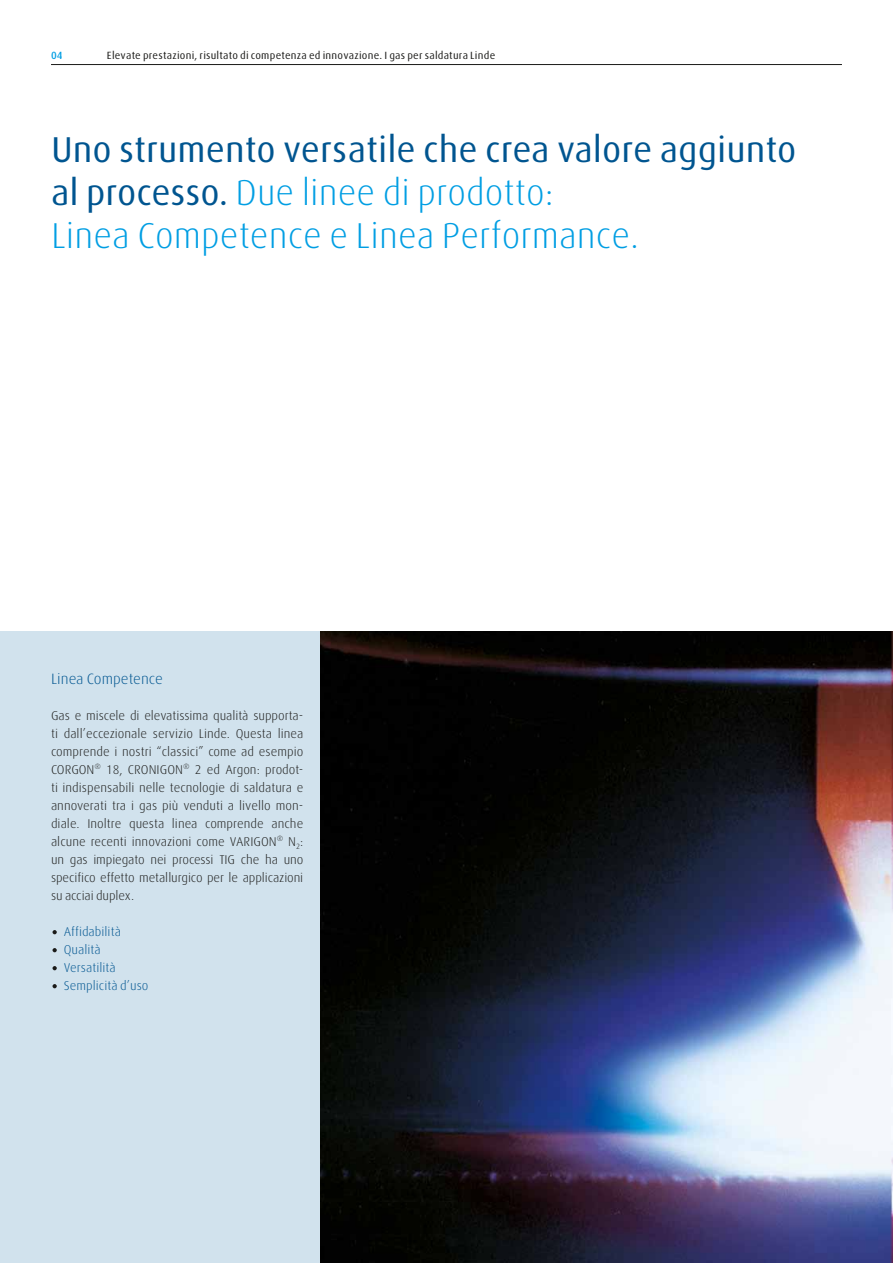
<style>
.page{position:relative;width:893px;height:1263px;background:#fff}
.page>*{position:absolute;margin:0;border:0;box-sizing:border-box;transform-origin:0 0}
.t1{font:36px/43.2px "Linde Dax";color:#005590}
.t2{font:300 15px "Linde Dax";color:#005590}
.t3{font:300 12.75px/18px "Linde Dax";letter-spacing:-.01em;color:#1a1a18;text-align:justify}
.t4{font:300 12.75px/18px "Linde Dax";color:#005590}
.t5{font:10.5px "Linde Dax";letter-spacing:.02em;color:#1a1a18}
.t6{font:500 10.5px "Linde Dax";color:#009ee3}
.s1{font-weight:300;color:#009ee3}
</style>
<div class="page">
<hr style="left:51px;top:64px;width:791px;height:1px;background:#1a1a18">
<div style="left:0;top:631px;width:893px;height:632px;background:#d1e2ed"></div>
<img style="left:321px;top:631px;width:572px;height:632px">
<svg style="left:53px;top:930px;width:4px;height:4px"></svg>
<svg style="left:53px;top:948px;width:4px;height:4px"></svg>
<svg style="left:53px;top:966px;width:4px;height:4px"></svg>
<svg style="left:53px;top:984px;width:4px;height:4px"></svg>
<p class="t6" style="left:51px;top:50px;width:13px">04</p>
<p class="t5" style="left:107px;top:50px;width:390px">Elevate prestazioni, risultato di competenza ed innovazione. I gas per saldatura Linde</p>
<h1 class="t1" style="left:51px;top:128px;width:747px">Uno strumento versatile che crea valore aggiunto al processo. <span class="s1">Due linee di prodotto:<br>Linea Competence e Linea Performance.</span></h1>
<p class="t2" style="left:51px;top:671px;width:113px">Linea Competence</p>
<p class="t3" style="left:51px;top:707px;width:254px">Gas e miscele di elevatissima qualità supporta&shy;ti dall’eccezionale servizio Linde. Questa linea comprende i nostri “classici” come ad esempio CORGON<sup>®</sup> 18, CRONIGON<sup>®</sup> 2 ed Argon: prodot&shy;ti indispensabili nelle tecnologie di saldatura e annoverati tra i gas più venduti a livello mon&shy;diale. Inoltre questa linea comprende anche alcune recenti innovazioni come VARIGON<sup>®</sup> N<sub>2</sub>: un gas impiegato nei processi TIG che ha uno specifico effetto metallurgico per le applicazioni su acciai duplex.</p>
<p class="t4" style="left:64px;top:923px;width:86px">Affidabilità<br>Qualità<br>Versatilità<br>Semplicità d’uso</p>
</div>
